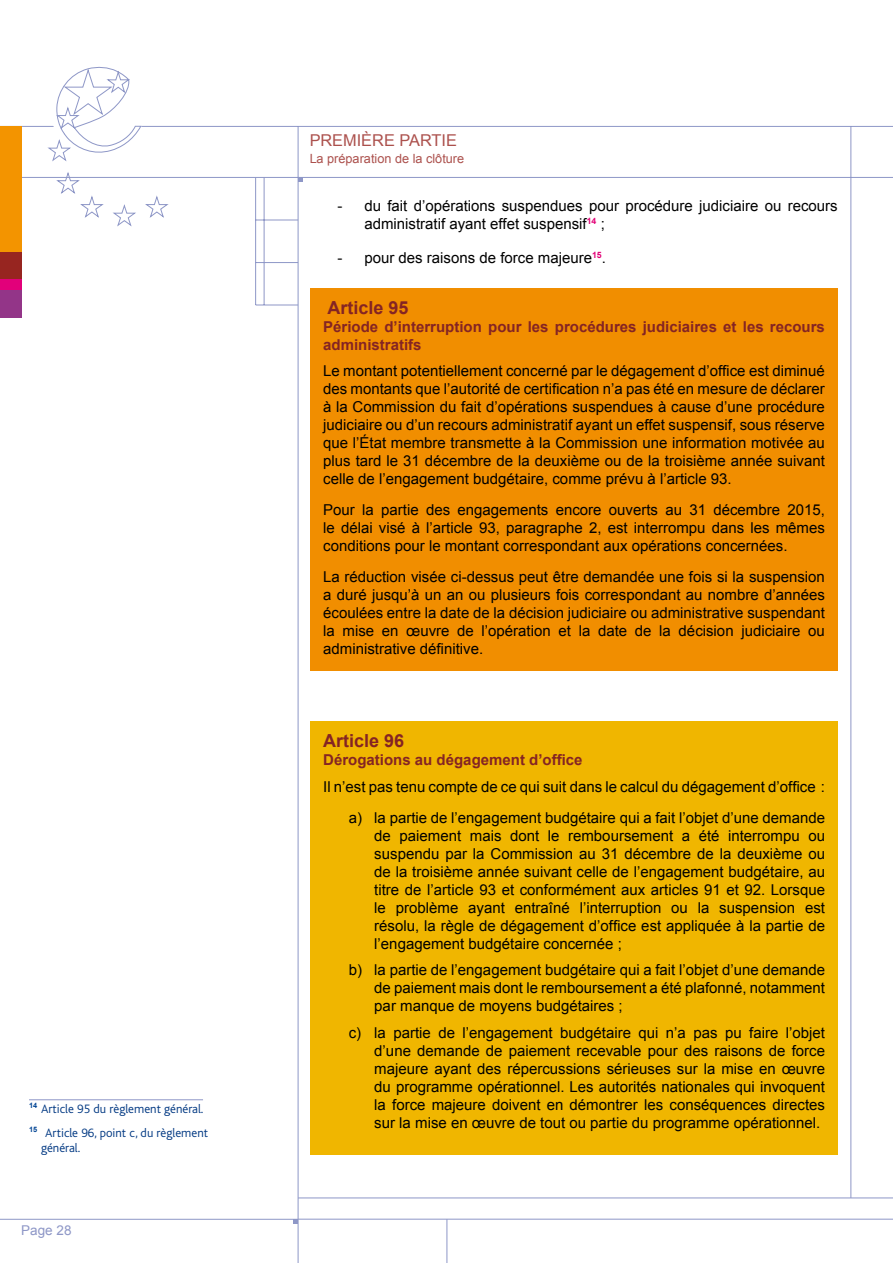
<style>
.page{position:relative;width:893px;height:1263px;background:#fff}
.page>*{position:absolute;margin:0;border:0;box-sizing:border-box;transform-origin:0 0}
.t1{font:700 18px "Arial";color:#842424}
.t2{font:16.35px "Arial";color:#972520}
.t3{font:15px/18px "Arial";color:#000;text-align:justify}
.t4{font:700 15px/18px "Arial";color:#842424}
.t5{font:13.5px "Arial";color:#8e97c7}
.t6{font:300 12.75px/23.9px "Bliss";color:#003882}
.t7{font:12.75px "Arial";color:#972520}
</style>
<div class="page">
<div style="left:310px;top:288px;width:528px;height:382px;background:#f18e00"></div>
<div style="left:311px;top:721px;width:527px;height:433px;background:#f0b600"></div>
<hr style="left:29px;top:1099px;width:174px;height:1px;background:#8e97c7">
<hr style="left:298px;top:126px;width:1px;height:1137px;background:#8e97c7">
<hr style="left:851px;top:126px;width:1px;height:1072px;background:#8e97c7">
<hr style="left:447px;top:1219px;width:1px;height:44px;background:#8e97c7">
<hr style="left:0;top:177px;width:893px;height:1px;background:#8e97c7">
<hr style="left:0;top:126px;width:893px;height:1px;background:#8e97c7">
<svg style="left:299px;top:178px;width:3px;height:4px"></svg>
<svg style="left:294px;top:1220px;width:4px;height:3px"></svg>
<div style="left:0;top:126px;width:22px;height:131px;background:#f39400"></div>
<div style="left:0;top:252px;width:22px;height:30px;background:#972520"></div>
<div style="left:0;top:279px;width:22px;height:14px;background:#e2007a"></div>
<div style="left:0;top:290px;width:22px;height:29px;background:#933588"></div>
<div style="left:0;top:318px;width:43px;height:82px;background:#fff"></div>
<hr style="left:256px;top:220px;width:42px;height:1px;background:#8e97c7">
<hr style="left:256px;top:262px;width:42px;height:1px;background:#8e97c7">
<hr style="left:256px;top:305px;width:42px;height:1px;background:#8e97c7">
<hr style="left:255px;top:177px;width:1px;height:128px;background:#8e97c7">
<hr style="left:264px;top:177px;width:1px;height:128px;background:#8e97c7">
<svg style="left:48px;top:66px;width:120px;height:160px"></svg>
<hr style="left:0;top:1219px;width:298px;height:1px;background:#8e97c7">
<hr style="left:892px;top:126px;width:1px;height:1137px;background:#8e97c7">
<hr style="left:298px;top:1198px;width:595px;height:1px;background:#8e97c7">
<hr style="left:298px;top:1219px;width:595px;height:1px;background:#8e97c7">
<p class="t6" style="left:29px;top:1097px;width:181px"><sup>14</sup> Article 95 du règlement général.<br><sup>15</sup> Article 96, point c, du règlement</p>
<p class="t6" style="left:41px;top:1136px;width:41px">général.</p>
<p class="t5" style="left:21px;top:1221px;width:52px">Page 28</p>
<p class="t2" style="left:310px;top:129px;width:149px">PREMIÈRE PARTIE</p>
<p class="t7" style="left:310px;top:150px;width:156px">La préparation de la clôture</p>
<p class="t3" style="left:364px;top:197px;width:475px;text-indent:-27px">- du fait d’opérations suspendues pour procédure judiciaire ou recours administratif ayant effet suspensif<sup>14</sup> ;</p>
<p class="t3" style="left:337px;top:249px;width:270px">- pour des raisons de force majeure<sup>15</sup>.</p>
<p class="t1" style="left:327px;top:295px;width:83px">Article 95</p>
<p class="t4" style="left:323px;top:318px;width:503px">Période d’interruption pour les procédures judiciaires et les recours administratifs</p>
<p class="t3" style="left:323px;top:362px;width:503px">Le montant potentiellement concerné par le dégagement d’office est diminué des montants que l’autorité de certification n’a pas été en mesure de déclarer à la Commission du fait d’opérations suspendues à cause d’une procédure judiciaire ou d’un recours administratif ayant un effet suspensif, sous réserve que l’État membre transmette à la Commission une information motivée au plus tard le 31 décembre de la deuxième ou de la troisième année suivant celle de l’engagement budgétaire, comme prévu à l’article 93.</p>
<p class="t3" style="left:323px;top:501px;width:503px">Pour la partie des engagements encore ouverts au 31 décembre 2015, le délai visé à l’article 93, paragraphe 2, est interrompu dans les mêmes conditions pour le montant correspondant aux opérations concernées.</p>
<p class="t3" style="left:323px;top:567px;width:503px">La réduction visée ci-dessus peut être demandée une fois si la suspension a duré jusqu’à un an ou plusieurs fois correspondant au nombre d’années écoulées entre la date de la décision judiciaire ou administrative suspendant la mise en œuvre de l’opération et la date de la décision judiciaire ou administrative définitive.</p>
<p class="t1" style="left:323px;top:729px;width:83px">Article 96</p>
<p class="t4" style="left:323px;top:751px;width:261px">Dérogations au dégagement d’office</p>
<p class="t3" style="left:323px;top:771px;width:503px;line-height:30.8px;text-align:right">Il n’est pas tenu compte de ce qui suit dans le calcul du dégagement d’office : a) la partie de l’engagement budgétaire qui a fait l’objet d’une demande</p>
<p class="t3" style="left:374px;top:826px;width:452px">de paiement mais dont le remboursement a été interrompu ou suspendu par la Commission au 31 décembre de la deuxième ou de la troisième année suivant celle de l’engagement budgétaire, au titre de l’article 93 et conformément aux articles 91 et 92. Lorsque le problème ayant entraîné l’interruption ou la suspension est résolu, la règle de dégagement d’office est appliquée à la partie de l’engagement budgétaire concernée ;</p>
<p class="t3" style="left:374px;top:961px;width:452px;text-indent:-26px">b) la partie de l’engagement budgétaire qui a fait l’objet d’une demande de paiement mais dont le remboursement a été plafonné, notamment par manque de moyens budgétaires ;</p>
<p class="t3" style="left:374px;top:1023px;width:452px;text-indent:-26px">c) la partie de l’engagement budgétaire qui n’a pas pu faire l’objet d’une demande de paiement recevable pour des raisons de force majeure ayant des répercussions sérieuses sur la mise en œuvre du programme opérationnel. Les autorités nationales qui invoquent la force majeure doivent en démontrer les conséquences directes sur la mise en œuvre de tout ou partie du programme opérationnel.</p>
</div>
